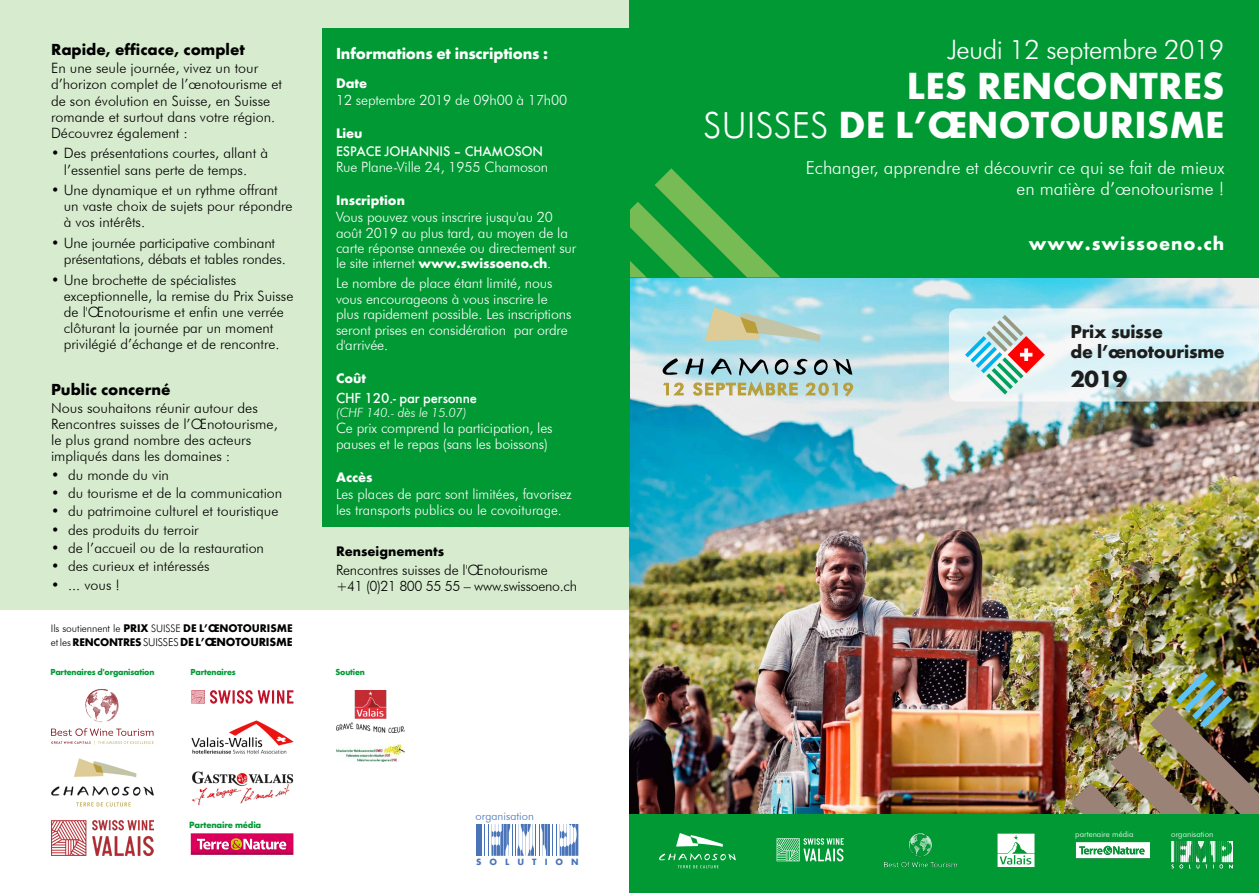
<style>
.page{position:relative;width:1259px;height:893px;background:#fff}
.page>*{position:absolute;margin:0;border:0;box-sizing:border-box;transform-origin:0 0}
.t1{font:700 39px/39px "Futura";letter-spacing:.005em;color:#fff;text-align:right}
.t2{font:300 26.85px "Futura BT";letter-spacing:-.02em;color:#fff}
.t3{font:700 24.15px "Futura";color:#1d1d1b}
.t4{font:700 19.5px "Futura";letter-spacing:.05em;color:#fff}
.t5{font:700 19.2px/20.5px "Futura";letter-spacing:-.015em;color:#1d1d1b}
.t6{font:300 18px/21px "Futura BT";color:#fff;text-align:right}
.t7{font:700 16.5px "Futura";color:#000}
.t8{font:700 16.5px "Futura";letter-spacing:-.01em;color:#fff}
.t9{font:500 16.35px "Futura BT";letter-spacing:.08em;color:#b89d38;scale:1.1 1}
.t10{font:500 15px "Futura";letter-spacing:-.01em;color:#fff}
.t11{font:300 14.25px/16.2px "Futura BT";color:#000}
.t12{font:300 14.25px/15.5px "Futura BT";letter-spacing:-.01em;color:#fff}
.t13{font:300 14.25px/15.8px "Futura BT";letter-spacing:-.01em;color:#fff;scale:.96 1}
.t14{font:700 14.25px "Futura";color:#fff}
.t15{font:500 14.25px "Futura";letter-spacing:-.01em;color:#fff}
.t16{font:700 14.25px "Futura";color:#000}
.t17{font:italic 300 12.75px "Futura BT";letter-spacing:-.01em;color:#fff}
.t18{font:700 12px "Futura";letter-spacing:-.015em;color:#000}
.t19{font:300 11.25px "Futura BT";color:#4974b8}
.t20{font:300 10.35px "Futura BT";letter-spacing:-.005em;color:#000}
.t21{font:700 9.3px "Futura";letter-spacing:-.02em;color:#009934}
.t22{font:700 9.3px "Futura";letter-spacing:.855em;color:#4974b8}
.t23{font:700 9px "Futura";letter-spacing:-.02em;color:#009934;scale:.96 1}
.t24{font:300 8.1px "Futura BT";color:#fff}
.s1{font-family:"Futura BT";font-weight:300}
.s2{font-family:"Futura";font-weight:700;font-size:11.4px}
.s3{font-family:"Futura BT";font-weight:300;font-size:10.35px}
.s4{font-size:11.4px}
.s5{font-family:"Futura BT";font-weight:300;font-size:10.8px}
.s6{font-family:"Futura BT";font-weight:300;font-size:36px}
</style>
<div class="page">
<div style="left:0;top:0;width:648px;height:609px;background:#d7ecce"></div>
<hr style="left:476px;top:824px;width:3px;height:32px;background:#4974b8">
<hr style="left:480px;top:824px;width:1px;height:32px;background:#4974b8">
<hr style="left:484px;top:824px;width:1px;height:32px;background:#4974b8">
<hr style="left:488px;top:824px;width:1px;height:32px;background:#4974b8">
<hr style="left:512px;top:824px;width:1px;height:32px;background:#4974b8">
<hr style="left:515px;top:824px;width:1px;height:32px;background:#4974b8">
<hr style="left:536px;top:824px;width:1px;height:32px;background:#4974b8">
<hr style="left:539px;top:824px;width:1px;height:32px;background:#4974b8">
<hr style="left:548px;top:824px;width:2px;height:32px;background:#4974b8">
<hr style="left:553px;top:824px;width:1px;height:32px;background:#4974b8">
<hr style="left:556px;top:824px;width:1px;height:32px;background:#4974b8">
<svg style="left:559px;top:824px;width:19px;height:32px"></svg>
<svg style="left:491px;top:824px;width:19px;height:32px"></svg>
<svg style="left:517px;top:824px;width:17px;height:32px"></svg>
<svg style="left:541px;top:824px;width:6px;height:32px"></svg>
<svg style="left:191px;top:833px;width:102px;height:22px;background:#d73a74"></svg>
<img style="left:336px;top:745px;width:68px;height:17px">
<svg style="left:191px;top:690px;width:40px;height:14px"></svg>
<hr style="left:232px;top:690px;width:3px;height:14px;background:#be152b">
<svg style="left:237px;top:690px;width:56px;height:14px"></svg>
<img style="left:336px;top:690px;width:68px;height:42px">
<img style="left:51px;top:820px;width:102px;height:36px">
<img style="left:51px;top:758px;width:102px;height:49px">
<img style="left:192px;top:771px;width:101px;height:35px">
<img style="left:85px;top:689px;width:34px;height:34px">
<svg style="left:51px;top:728px;width:102px;height:17px"></svg>
<img style="left:191px;top:720px;width:102px;height:34px">
<img style="left:629px;top:277px;width:630px;height:22px">
<img style="left:629px;top:299px;width:630px;height:515px">
<div style="left:629px;top:814px;width:630px;height:79px;background:#009934"></div>
<svg style="left:676px;top:833px;width:47px;height:14px"></svg>
<svg style="left:659px;top:853px;width:77px;height:15px"></svg>
<svg style="left:776px;top:838px;width:68px;height:23px"></svg>
<img style="left:997px;top:672px;width:262px;height:197px">
<img style="left:884px;top:833px;width:72px;height:35px">
<svg style="left:705px;top:307px;width:115px;height:35px;background:#bacfbe"></svg>
<svg style="left:662px;top:358px;width:16px;height:17px"></svg>
<svg style="left:710px;top:358px;width:22px;height:17px"></svg>
<svg style="left:738px;top:358px;width:69px;height:18px"></svg>
<svg style="left:813px;top:359px;width:39px;height:17px"></svg>
<svg style="left:684px;top:358px;width:19px;height:17px"></svg>
<svg style="left:663px;top:383px;width:20px;height:12px"></svg>
<svg style="left:693px;top:382px;width:104px;height:14px"></svg>
<svg style="left:805px;top:383px;width:32px;height:12px"></svg>
<svg style="left:843px;top:383px;width:10px;height:13px"></svg>
<svg style="left:949px;top:308px;width:310px;height:94px;background:#d5e3e5"></svg>
<div style="left:629px;top:0;width:630px;height:277px;background:#009934"></div>
<img style="left:1075px;top:842px;width:74px;height:16px">
<svg style="left:630px;top:168px;width:150px;height:109px"></svg>
<div style="left:322px;top:28px;width:307px;height:498px;background:#009934"></div>
<p class="t7" style="left:51px;top:39px;width:195px">Rapide, efficace, complet</p>
<p class="t11" style="left:51px;top:60px;width:232px">En une seule journée, vivez un tour d’horizon complet de l’œnotourisme et de son évolution en Suisse, en Suisse romande et surtout dans votre région.<br>Découvrez également :</p>
<p class="t11" style="left:51px;top:145px;width:218px;text-align:center">• Des présentations courtes, allant à l’essentiel sans perte de temps.</p>
<p class="t11" style="left:64px;top:182px;width:230px;text-indent:-13px">• Une dynamique et un rythme offrant un vaste choix de sujets pour répondre à vos intérêts.</p>
<p class="t11" style="left:64px;top:235px;width:223px;text-indent:-13px">• Une journée participative combinant présentations, débats et tables rondes.</p>
<p class="t11" style="left:64px;top:271px;width:231px;text-indent:-13px">• Une brochette de spécialistes exceptionnelle, la remise du Prix Suisse de l'Œnotourisme et enfin une verrée clôturant la journée par un moment privilégié d’échange et de rencontre.</p>
<p class="t7" style="left:51px;top:379px;width:121px">Public concerné</p>
<p class="t11" style="left:51px;top:400px;width:228px">Nous souhaitons réunir autour des Rencontres suisses de l’Œnotourisme, le plus grand nombre des acteurs impliqués dans les domaines :</p>
<p class="t11" style="left:51px;top:466px;width:119px">• du monde du vin</p>
<p class="t11" style="left:51px;top:485px;width:233px">• du tourisme et de la communication</p>
<p class="t11" style="left:51px;top:503px;width:229px">• du patrimoine culturel et touristique</p>
<p class="t11" style="left:51px;top:521px;width:149px">• des produits du terroir</p>
<p class="t11" style="left:51px;top:540px;width:214px">• de l’accueil ou de la restauration</p>
<p class="t11" style="left:51px;top:558px;width:160px">• des curieux et intéressés</p>
<p class="t11" style="left:51px;top:576px;width:70px">• ... vous !</p>
<p class="t8" style="left:336px;top:43px;width:214px">Informations et inscriptions :</p>
<p class="t14" style="left:336px;top:74px;width:33px">Date</p>
<p class="t12" style="left:336px;top:93px;width:233px">12 septembre 2019 de 09h00 à 17h00</p>
<p class="t14" style="left:336px;top:125px;width:28px">Lieu</p>
<p class="t15" style="left:336px;top:143px;width:208px">ESPACE JOHANNIS – CHAMOSON</p>
<p class="t12" style="left:336px;top:159px;width:214px">Rue Plane-Ville 24, 1955 Chamoson</p>
<p class="t14" style="left:336px;top:191px;width:70px">Inscription</p>
<p class="t12" style="left:336px;top:209px;width:242px">Vous pouvez vous inscrire jusqu'au 20 août 2019 au plus tard, au moyen de la carte réponse annexée ou directement sur</p>
<p class="t14" style="left:336px;top:255px;width:217px"><span class="s1">le site internet</span> www.swissoeno.ch<span class="s1">.</span></p>
<p class="t12" style="left:336px;top:275px;width:237px">Le nombre de place étant limité, nous vous encourageons à vous inscrire le plus rapidement possible. Les inscriptions seront prises en considération par ordre d'arrivée.</p>
<p class="t14" style="left:336px;top:370px;width:32px">Coût</p>
<p class="t10" style="left:336px;top:389px;width:142px">CHF 120.- par personne</p>
<p class="t17" style="left:336px;top:405px;width:132px">(CHF 140.- dès le 15.07)</p>
<p class="t12" style="left:336px;top:420px;width:218px">Ce prix comprend la participation, les pauses et le repas (sans les boissons)</p>
<p class="t14" style="left:336px;top:468px;width:38px">Accès</p>
<p class="t13" style="left:336px;top:486px;width:247px">Les places de parc sont limitées, favorisez les transports publics ou le covoiturage.</p>
<p class="t16" style="left:336px;top:543px;width:110px">Renseignements</p>
<p class="t11" style="left:336px;top:562px;width:242px;line-height:15.8px">Rencontres suisses de l'Œnotourisme +41 (0)21 800 55 55 – www.swissoeno.ch</p>
<p class="t20" style="left:51px;top:622px;width:243px">Ils soutiennent le <span class="s2">PRIX</span> SUISSE <span class="s2">DE L’ŒNOTOURISME</span></p>
<p class="t23" style="left:50px;top:667px;width:110px">Partenaires d'organisation</p>
<p class="t23" style="left:190px;top:667px;width:49px">Partenaires</p>
<p class="t23" style="left:335px;top:667px;width:32px">Soutien</p>
<p class="t18" style="left:51px;top:634px;width:243px"><span class="s3">et les</span> <span class="s4">RENCONTRES</span><span class="s5">SUISSES</span>DE L’ŒNOTOURISME</p>
<p class="t21" style="left:189px;top:819px;width:73px">Partenaire média</p>
<p class="t19" style="left:475px;top:809px;width:60px">organisation</p>
<p class="t22" style="left:476px;top:856px;width:104px">SOLUTION</p>
<h2 class="t2" style="left:947px;top:33px;width:279px">Jeudi 12 septembre 2019</h2>
<h1 class="t1" style="left:703px;top:66px;width:522px">LES RENCONTRES<br><span class="s6">SUISSES</span> DE L’ŒNOTOURISME</h1>
<p class="t6" style="left:805px;top:157px;width:420px">Echanger, apprendre et découvrir ce qui se fait de mieux en matière d’œnotourisme !</p>
<p class="t9" style="left:662px;top:379px;width:176px">12 SEPTEMBRE 2019</p>
<h3 class="t4" style="left:1029px;top:232px;width:197px">www.swissoeno.ch</h3>
<h3 class="t5" style="left:1070px;top:321px;width:156px">Prix suisse<br>de l’œnotourisme</h3>
<h3 class="t3" style="left:1070px;top:364px;width:58px">2019</h3>
<p class="t24" style="left:1075px;top:829px;width:60px">partenaire média</p>
<p class="t24" style="left:1171px;top:829px;width:44px">organisation</p>
</div>
